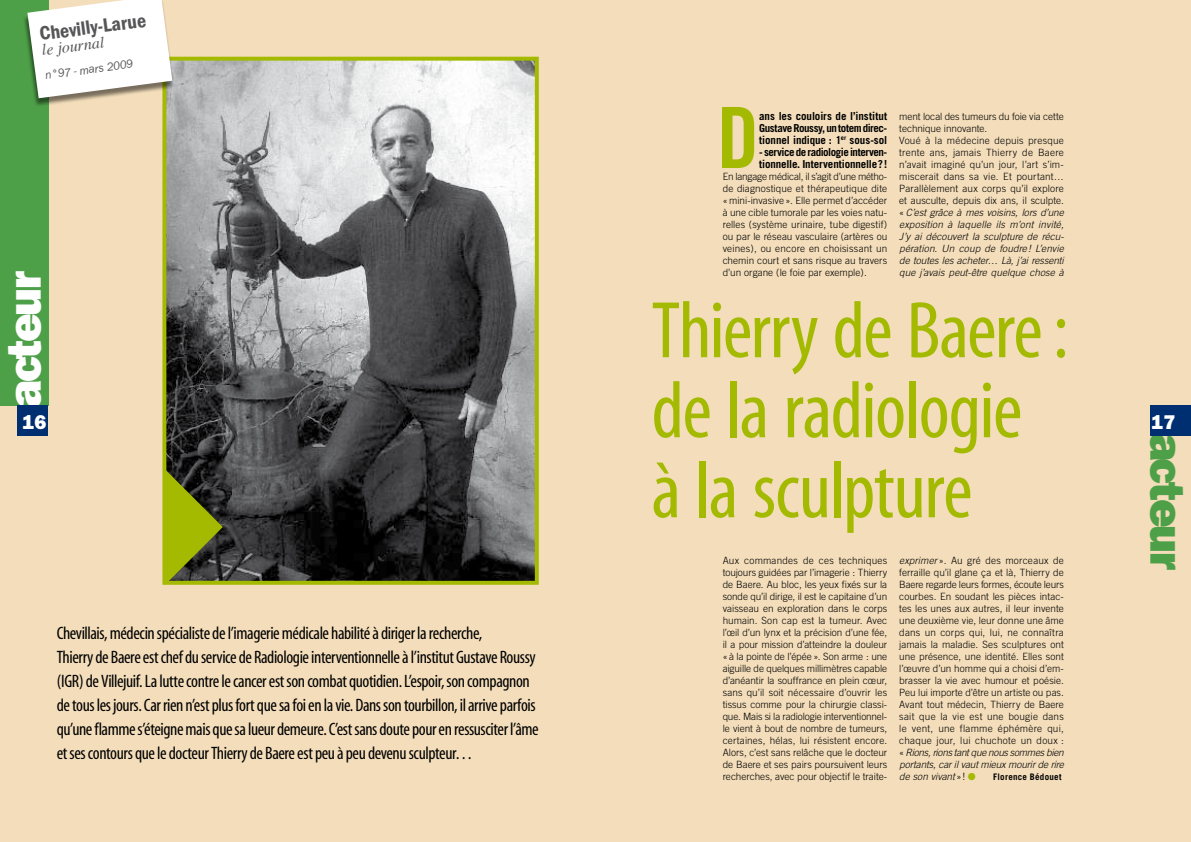
<style>
.page{position:relative;width:1191px;height:842px;background:#fff}
.page>*{position:absolute;margin:0;border:0;box-sizing:border-box;transform-origin:0 0}
.t1{font:84.5px "Trade Gothic Bold Cond Twenty";color:#a3ba00}
.t2{font:81px/80px "Myriad MM";letter-spacing:-.015em;color:#a3ba00}
.t3{font:800 48px "Franklin Gothic";letter-spacing:-.05em;color:#fff}
.t4{font:800 48px "Franklin Gothic";letter-spacing:-.05em;color:#4ea048}
.t5{font:600 condensed 20px "Franklin Gothic";color:#565658}
.t6{font:800 20px "Franklin Gothic";color:#fff}
.t7{font:18px/24px "Myriad MM";letter-spacing:-.02em;color:#000}
.t8{font:italic 16px "Times";color:#565658}
.t9{font:italic 12px "Franklin Gothic";color:#565658;scale:.95 1}
.t10{font:700 11px/12px "Trade Gothic";letter-spacing:-.02em;color:#000;text-align:justify}
.t11{font:300 10px/12px "Trade Gothic";letter-spacing:.01em;color:#000;text-align:justify}
.t12{font:700 9px "Trade Gothic";letter-spacing:.03em;color:#000}
.s1{font-style:italic}
.s2{color:#a3ba00}
</style>
<div class="page">
<div style="left:0;top:0;width:595px;height:842px;background:#f3ddba"></div>
<div style="left:0;top:0;width:48px;height:405px;background:#4ea048"></div>
<div style="left:17px;top:405px;width:31px;height:31px;background:#002f71"></div>
<img style="left:167px;top:62px;width:367px;height:518px">
<div style="left:162px;top:57px;width:377px;height:528px;border:4px solid #a3ba00"></div>
<svg style="left:165px;top:469px;width:58px;height:116px"></svg>
<div style="left:595px;top:0;width:596px;height:842px;background:#f3ddba"></div>
<div style="left:1150px;top:405px;width:41px;height:31px;background:#002f71"></div>
<div style="left:23px;top:0;width:151px;height:107px;background:#000;opacity:.5"></div>
<svg style="left:27px;top:0;width:145px;height:98px"></svg>
<h3 class="t5" style="left:38px;top:22px;width:109px;rotate:-7deg">Chevilly-Larue</h3>
<h3 class="t8" style="left:40px;top:36px;width:64px;rotate:-7deg">le journal</h3>
<p class="t9" style="left:44px;top:68px;width:95px;rotate:-7deg">n°97 - mars 2009</p>
<h3 class="t3" style="left:-4px;top:408px;width:138px;rotate:-90deg">acteur</h3>
<h3 class="t6" style="left:23px;top:410px;width:26px">16</h3>
<p class="t7" style="left:57px;top:622px;width:483px">Chevillais, médecin spécialiste de l’imagerie médicale habilité à diriger la recherche,<br>Thierry de Baere est chef du service de Radiologie interventionnelle à l’institut Gustave Roussy (IGR) de Villejuif. La lutte contre le cancer est son combat quotidien. L’espoir, son compagnon de tous les jours. Car rien n’est plus fort que sa foi en la vie. Dans son tourbillon, il arrive parfois qu’une flamme s’éteigne mais que sa lueur demeure. C’est sans doute pour en ressusciter l’âme et ses contours que le docteur Thierry de Baere est peu à peu devenu sculpteur…</p>
<h1 class="t1" style="left:717px;top:87px;width:44px">D</h1>
<p class="t10" style="left:759px;top:110px;width:130px">ans les couloirs de l’institut Gustave Roussy, un totem direc&shy;tionnel indique : 1<sup>er</sup> sous-sol</p>
<p class="t10" style="left:759px;top:146px;width:130px">- service de radiologie interven&shy;tionnelle. Interventionnelle?!</p>
<p class="t11" style="left:722px;top:170px;width:166px">En langage médical, il s’agit d’une métho&shy;de diagnostique et thérapeutique dite « mini-invasive ». Elle permet d’accéder à une cible tumorale par les voies natu&shy;relles (système urinaire, tube digestif) ou par le réseau vasculaire (artères ou veines), ou encore en choisissant un chemin court et sans risque au travers d’un organe (le foie par exemple).</p>
<p class="t11" style="left:899px;top:110px;width:166px;text-align:left">ment local des tumeurs du foie via cette technique innovante.<br>Voué à la médecine depuis presque trente ans, jamais Thierry de Baere n’avait imaginé qu’un jour, l’art s’im&shy;miscerait dans sa vie. Et pourtant… Parallèlement aux corps qu’il explore et ausculte, depuis dix ans, il sculpte. «<span class="s1">C’est grâce à mes voisins, lors d’une exposition à laquelle ils m’ont invité, J’y ai découvert la sculpture de récu&shy;pération. Un coup de foudre ! L’envie de toutes les acheter… Là, j’ai ressenti que j’avais peut-être quelque chose à</span></p>
<h2 class="t2" style="left:651px;top:294px;width:418px">Thierry de Baere: de la radiologie à la sculpture</h2>
<p class="t11" style="left:722px;top:554px;width:166px">Aux commandes de ces techniques toujours guidées par l’imagerie : Thierry de Baere. Au bloc, les yeux fixés sur la sonde qu’il dirige, il est le capitaine d’un vaisseau en exploration dans le corps humain. Son cap est la tumeur. Avec l’œil d’un lynx et la précision d’une fée, il a pour mission d’atteindre la douleur « à la pointe de l’épée ». Son arme : une aiguille de quelques millimètres capable d’anéantir la souffrance en plein cœur, sans qu’il soit nécessaire d’ouvrir les tissus comme pour la chirurgie classi&shy;que. Mais si la radiologie interventionnel&shy;le vient à bout de nombre de tumeurs, certaines, hélas, lui résistent encore.<br>Alors, c’est sans relâche que le docteur de Baere et ses pairs poursuivent leurs recherches, avec pour objectif le traite-</p>
<p class="t11" style="left:899px;top:554px;width:166px"><span class="s1">exprimer</span> ». Au gré des morceaux de ferraille qu’il glane ça et là, Thierry de Baere regarde leurs formes, écoute leurs courbes. En soudant les pièces intac&shy;tes les unes aux autres, il leur invente une deuxième vie, leur donne une âme dans un corps qui, lui, ne connaîtra jamais la maladie. Ses sculptures ont une présence, une identité. Elles sont l’œuvre d’un homme qui a choisi d’em&shy;brasser la vie avec humour et poésie.<br>Peu lui importe d’être un artiste ou pas.<br>Avant tout médecin, Thierry de Baere sait que la vie est une bougie dans le vent, une flamme éphémère qui, chaque jour, lui chuchote un doux : «<span class="s1">Rions, rions tant que nous sommes bien portants, car il vaut mieux mourir de rire de son vivant</span> » ! <span class="s2">●</span></p>
<p class="t12" style="left:993px;top:771px;width:70px">Florence Bédouet</p>
<h3 class="t6" style="left:1151px;top:410px;width:25px">17</h3>
<h3 class="t4" style="left:1195px;top:433px;width:138px;rotate:90deg">acteur</h3>
</div>
